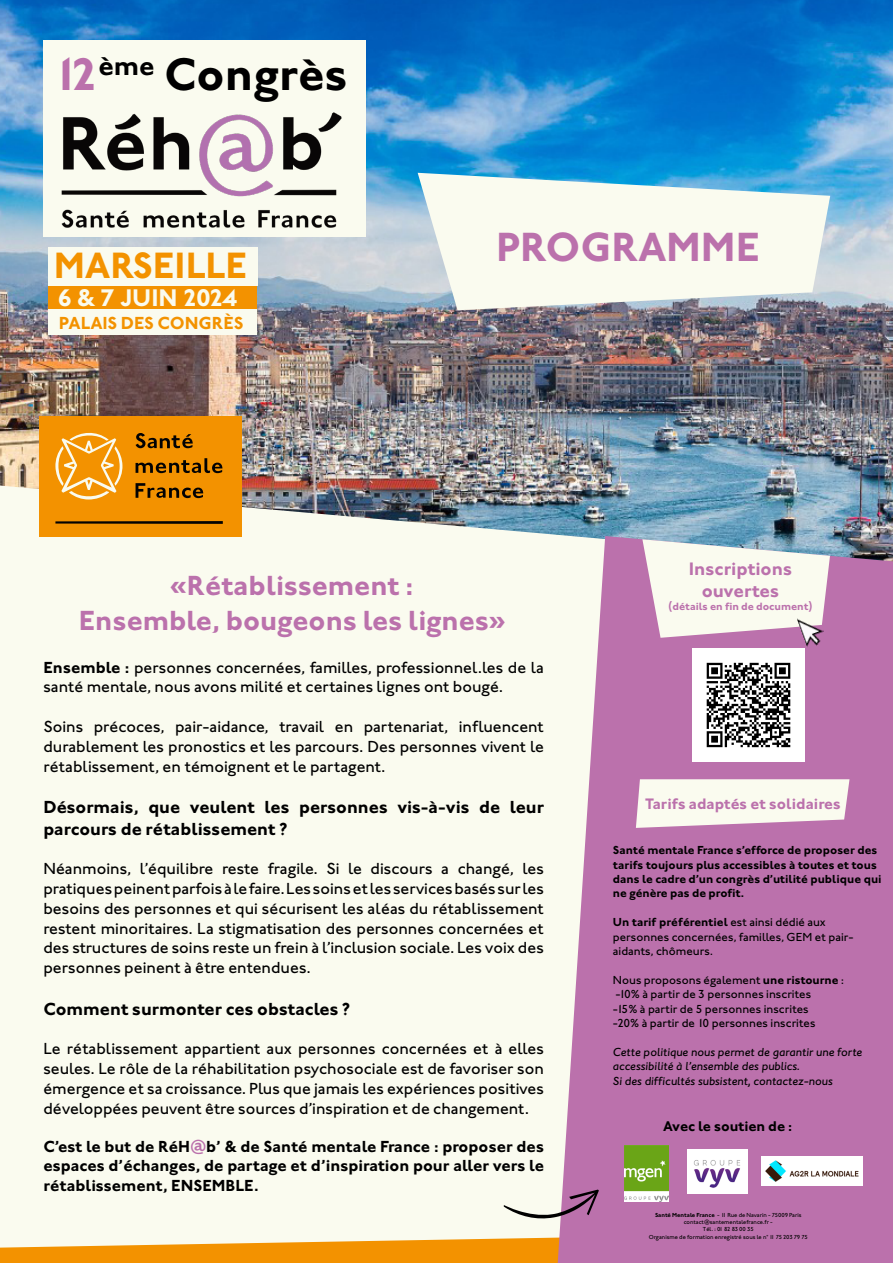
<style>
.page{position:relative;width:893px;height:1263px;background:#fff}
.page>*{position:absolute;margin:0;border:0;box-sizing:border-box;transform-origin:0 0}
.t1{font:700 46.95px "Johnston ITC Std";color:#000}
.t2{font:700 42px "Johnston ITC Std";color:#bb71ac}
.t3{font:700 37.8px "Johnston ITC Std";letter-spacing:-.005em;color:#f39200}
.t4{font:700 28.5px/34.2px "Johnston ITC Std";color:#bb71ac;text-align:center}
.t5{font:700 24.75px "Johnston ITC Std";letter-spacing:-.03em;color:#fafbef}
.t6{font:700 18.6px/22.4px "Johnston ITC Std";color:#bb71ac;text-align:center}
.t7{font:700 18px/21.6px "Johnston ITC Std";color:#000}
.t8{font:700 18px "Johnston ITC Std";color:#f39200}
.t9{font:500 16.5px/19.8px "Johnston ITC Std";color:#000;text-align:justify}
.t10{font:700 16.5px/19.8px "Johnston ITC Std";color:#000;text-align:justify}
.t11{font:700 15.6px "Johnston ITC Std";color:#bb71ac}
.t12{font:700 14.55px "Johnston ITC Std";color:#000}
.t13{font:500 12px/14.4px "Johnston ITC Std";color:#000}
.t14{font:700 12px/14.4px "Johnston ITC Std";color:#000}
.t15{font:italic 500 12px/14.4px "Johnston ITC Std";color:#000}
.t16{font:700 10.8px "Johnston ITC Std";color:#bb71ac}
.t17{font:500 6px/7.2px "Johnston ITC Std";color:#000;text-align:center}
.s1{color:#bb71ac}
.s2{font-weight:700}
</style>
<div class="page">
<img style="left:0;top:0;width:893px;height:486px">
<div style="left:0;top:486px;width:893px;height:745px;background:#fafbef"></div>
<div style="left:48px;top:285px;width:209px;height:25px;background:#f39200"></div>
<div style="left:48px;top:247px;width:209px;height:38px;background:#fafbef"></div>
<div style="left:43px;top:40px;width:323px;height:197px;background:#fafbef"></div>
<img style="left:47px;top:112px;width:307px;height:140px">
<svg style="left:0;top:1231px;width:558px;height:32px"></svg>
<svg style="left:558px;top:536px;width:335px;height:727px;background:#bf7db1"></svg>
<svg style="left:504px;top:1189px;width:95px;height:31px"></svg>
<svg style="left:636px;top:779px;width:213px;height:49px"></svg>
<div style="left:39px;top:417px;width:203px;height:120px;background:#f39200"></div>
<svg style="left:136px;top:458px;width:86px;height:15px"></svg>
<svg style="left:136px;top:483px;width:67px;height:15px"></svg>
<svg style="left:136px;top:433px;width:57px;height:15px"></svg>
<svg style="left:55px;top:432px;width:68px;height:67px"></svg>
<hr style="left:55px;top:521px;width:168px;height:3px;background:#020203">
<svg style="left:418px;top:173px;width:412px;height:137px;fill:#fafbef"></svg>
<div style="left:48px;top:309px;width:209px;height:26px;background:#fafbef"></div>
<svg style="left:642px;top:539px;width:188px;height:99px"></svg>
<img style="left:797px;top:612px;width:30px;height:36px">
<img style="left:692px;top:648px;width:113px;height:113px">
<img style="left:624px;top:1146px;width:45px;height:55px">
<img style="left:687px;top:1150px;width:61px;height:43px">
<img style="left:762px;top:1156px;width:100px;height:29px">
<h1 class="t1" style="left:52px;top:46px;width:297px"><span class="s1">12</span><sup>ème</sup> Congrès</h1>
<h3 class="t3" style="left:54px;top:243px;width:195px">MARSEILLE</h3>
<h3 class="t5" style="left:57px;top:283px;width:181px">6 &amp; 7 JUIN 2024</h3>
<p class="t8" style="left:59px;top:312px;width:186px">PALAIS DES CONGRÈS</p>
<h2 class="t2" style="left:496px;top:222px;width:265px">PROGRAMME</h2>
<h3 class="t4" style="left:79px;top:569px;width:428px">«Rétablissement :<br>Ensemble, bougeons les lignes»</h3>
<p class="t9" style="left:43px;top:657px;width:502px"><span class="s2">Ensemble :</span> personnes concernées, familles, professionnel.les de la santé mentale, nous avons milité et certaines lignes ont bougé.</p>
<p class="t9" style="left:43px;top:716px;width:502px">Soins précoces, pair-aidance, travail en partenariat, influencent durablement les pronostics et les parcours. Des personnes vivent le rétablissement, en témoignent et le partagent.</p>
<p class="t7" style="left:43px;top:796px;width:502px">Désormais, que veulent les personnes vis-à-vis de leur parcours de rétablissement ?</p>
<p class="t9" style="left:43px;top:859px;width:502px">Néanmoins, l’équilibre reste fragile. Si le discours a changé, les pratiques peinent parfois à le faire. Les soins et les services basés sur les besoins des personnes et qui sécurisent les aléas du rétablissement restent minoritaires. La stigmatisation des personnes concernées et des structures de soins reste un frein à l’inclusion sociale. Les voix des personnes peinent à être entendues.</p>
<p class="t7" style="left:43px;top:998px;width:309px">Comment surmonter ces obstacles ?</p>
<p class="t9" style="left:43px;top:1039px;width:502px">Le rétablissement appartient aux personnes concernées et à elles seules. Le rôle de la réhabilitation psychosociale est de favoriser son émergence et sa croissance. Plus que jamais les expériences positives développées peuvent être sources d’inspiration et de changement.</p>
<p class="t10" style="left:43px;top:1136px;width:502px">C’est le but de RéH<span class="s1">@</span>b’ &amp; de Santé mentale France : proposer des espaces d’échanges, de partage et d’inspiration pour aller vers le rétablissement, ENSEMBLE.</p>
<p class="t6" style="left:689px;top:557px;width:105px">Inscriptions ouvertes</p>
<p class="t16" style="left:668px;top:600px;width:146px">(détails en fin de document)</p>
<p class="t11" style="left:645px;top:794px;width:197px">Tarifs adaptés et solidaires</p>
<p class="t14" style="left:613px;top:843px;width:270px">Santé mentale France s’efforce de proposer des tarifs toujours plus accessibles à toutes et tous dans le cadre d’un congrès d’utilité publique qui ne génère pas de profit.</p>
<p class="t13" style="left:613px;top:915px;width:242px"><span class="s2">Un tarif préférentiel</span> est ainsi dédié aux personnes concernées, familles, GEM et pair&shy;aidants, chômeurs.</p>
<p class="t13" style="left:613px;top:972px;width:232px">Nous proposons également <span class="s2">une ristourne</span> : -10% à partir de 3 personnes inscrites<br>-15% à partir de 5 personnes inscrites<br>-20% à partir de 10 personnes inscrites</p>
<p class="t15" style="left:613px;top:1044px;width:251px">Cette politique nous permet de garantir une forte accessibilité à l’ensemble des publics.<br>Si des difficultés subsistent, contactez-nous</p>
<p class="t12" style="left:663px;top:1117px;width:131px">Avec le soutien de :</p>
<p class="t17" style="left:649px;top:1211px;width:160px"><span class="s2">Santé Mentale France</span> - 11 Rue de Navarin - 75009 Paris contact@santementalefrance.fr -<br>Tél. : 01 82 83 00 35<br>Organisme de formation enregistré sous le n° 11 75 203 79 75</p>
</div>
